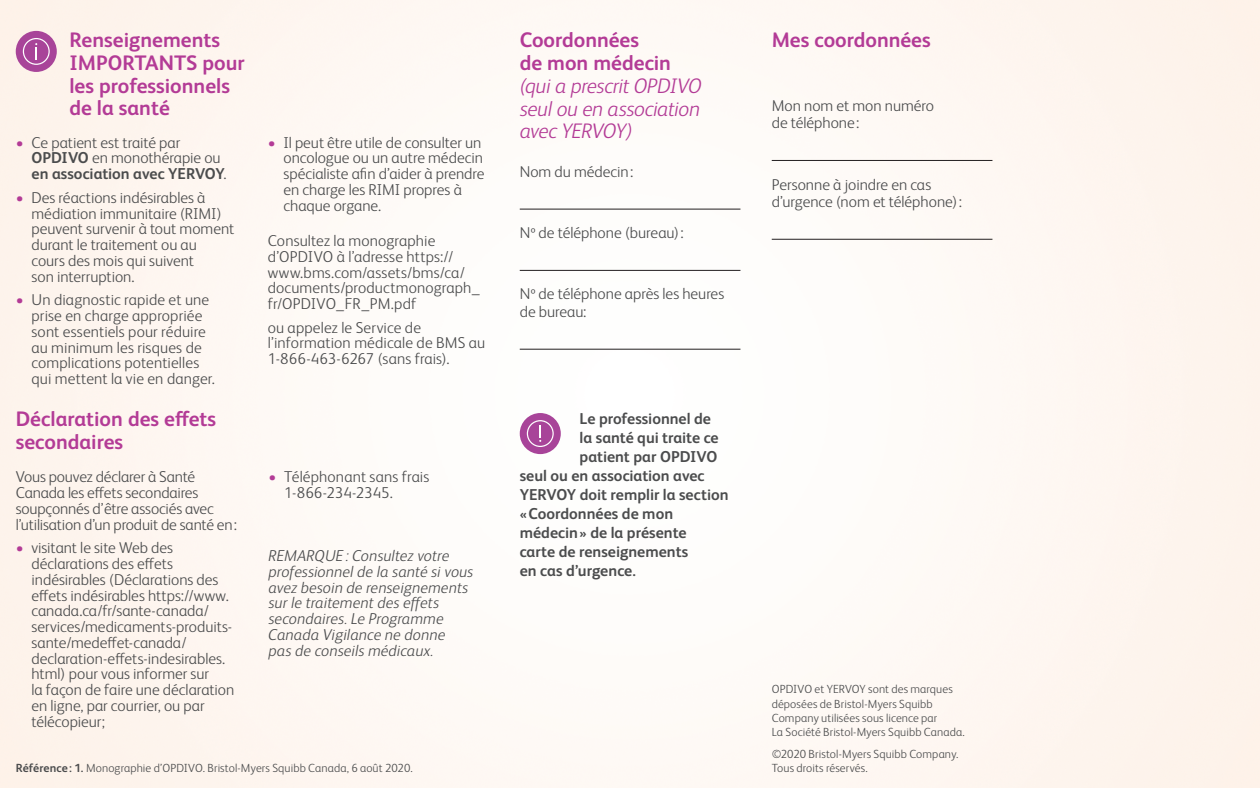
<style>
.page{position:relative;width:1260px;height:788px;background:#fff}
.page>*{position:absolute;margin:0;border:0;box-sizing:border-box;transform-origin:0 0}
.t1{font:700 21px/22.8px "BMS Humanity";color:#b33b96}
.t2{font:italic 300 21px/22.8px "BMS Humanity";letter-spacing:-.02em;color:#b33b96;text-align:justify}
.t3{font:300 15.75px/15.8px "BMS Humanity";color:#4b4c4d}
.t4{font:700 15.75px "BMS Humanity";color:#4b4c4d}
.t5{font:italic 300 15.75px/15.8px "BMS Humanity";letter-spacing:.005em;color:#4b4c4d}
.t6{font:300 11.9px/14.2px "BMS Humanity";letter-spacing:.01em;color:#4b4c4d}
.s1{color:#b33b96}
.s2{font-weight:700}
</style>
<div class="page">
<hr style="left:520px;top:209px;width:220px;height:1px;background:#231f20">
<hr style="left:520px;top:270px;width:220px;height:1px;background:#231f20">
<hr style="left:520px;top:349px;width:220px;height:1px;background:#231f20">
<hr style="left:772px;top:160px;width:220px;height:1px;background:#231f20">
<hr style="left:772px;top:239px;width:220px;height:1px;background:#231f20">
<div style="left:16px;top:31px;width:41px;height:41px;background:#a84499;border-radius:50%"></div>
<svg style="left:23px;top:38px;width:27px;height:27px"></svg>
<div style="left:520px;top:413px;width:41px;height:41px;background:#a84499;border-radius:50%"></div>
<svg style="left:527px;top:420px;width:27px;height:27px"></svg>
<h1 class="t1" style="left:69px;top:27px;width:177px">Renseignements<br>IMPORTANTS pour les professionnels de la santé</h1>
<p class="t3" style="left:31px;top:133px;width:197px;text-indent:-16px"><span class="s1">•</span> Ce patient est traité par<br><span class="s2">OPDIVO</span> en monothérapie ou <span class="s2">en association avec YERVOY</span>.</p>
<p class="t3" style="left:32px;top:188px;width:204px;text-indent:-16px"><span class="s1">•</span> Des réactions indésirables à médiation immunitaire (RIMI) peuvent survenir à tout moment durant le traitement ou au<br>cours des mois qui suivent<br>son interruption.</p>
<p class="t3" style="left:32px;top:291px;width:185px;text-indent:-16px"><span class="s1">•</span> Un diagnostic rapide et une prise en charge appropriée sont essentiels pour réduire au minimum les risques de complications potentielles qui mettent la vie en danger.</p>
<h1 class="t1" style="left:16px;top:406px;width:202px">Déclaration des effets secondaires</h1>
<p class="t3" style="left:16px;top:468px;width:223px">Vous pouvez déclarer à Santé Canada les effets secondaires soupçonnés d’être associés avec l’utilisation d’un produit de santé en :</p>
<p class="t3" style="left:32px;top:539px;width:204px;text-indent:-16px"><span class="s1">•</span> visitant le site Web des déclarations des effets indésirables (Déclarations des effets indésirables https://www. canada.ca/fr/sante-canada/ services/medicaments-produits&shy;sante/medeffet-canada/ declaration-effets-indesirables. html) pour vous informer sur<br>la façon de faire une déclaration en ligne, par courrier, ou par télécopieur;</p>
<p class="t3" style="left:284px;top:133px;width:203px;text-indent:-16px"><span class="s1">•</span> Il peut être utile de consulter un oncologue ou un autre médecin spécialiste afin d’aider à prendre en charge les RIMI propres à chaque organe.</p>
<p class="t3" style="left:268px;top:232px;width:214px">Consultez la monographie d’OPDIVO à l’adresse https:// www.bms.com/assets/bms/ca/ documents/productmonograph_ fr/OPDIVO_FR_PM.pdf</p>
<p class="t3" style="left:268px;top:318px;width:219px">ou appelez le Service de l’information médicale de BMS au<br>1-866-463-6267 (sans frais).</p>
<p class="t3" style="left:284px;top:468px;width:147px;text-indent:-16px"><span class="s1">•</span> Téléphonant sans frais<br>1-866-234-2345.</p>
<p class="t5" style="left:269px;top:547px;width:206px">REMARQUE : Consultez votre professionnel de la santé si vous avez besoin de renseignements sur le traitement des effets secondaires. Le Programme<br>Canada Vigilance ne donne<br>pas de conseils médicaux.</p>
<p class="t6" style="left:16px;top:760px;width:398px"><span class="s2">Référence : 1.</span> Monographie d’OPDIVO. Bristol-Myers Squibb Canada, 6 août 2020.</p>
<h1 class="t1" style="left:520px;top:28px;width:153px">Coordonnées<br>de mon médecin</h1>
<h1 class="t2" style="left:520px;top:73px;width:184px">(qui a prescrit OPDIVO seul ou en association avec YERVOY)</h1>
<p class="t3" style="left:520px;top:163px;width:115px">Nom du médecin :</p>
<p class="t3" style="left:520px;top:224px;width:166px">Nº de téléphone (bureau) :</p>
<p class="t3" style="left:520px;top:284px;width:206px;line-height:17.5px">Nº de téléphone après les heures de bureau:</p>
<p class="t4" style="left:580px;top:408px;width:133px">Le professionnel de</p>
<p class="t4" style="left:580px;top:427px;width:141px">la santé qui traite ce</p>
<p class="t4" style="left:580px;top:445px;width:139px">patient par OPDIVO</p>
<p class="t4" style="left:520px;top:464px;width:186px">seul ou en association avec</p>
<p class="t4" style="left:520px;top:483px;width:210px">YERVOY doit remplir la section</p>
<p class="t4" style="left:520px;top:502px;width:155px">« Coordonnées de mon</p>
<p class="t4" style="left:520px;top:521px;width:168px">médecin » de la présente</p>
<p class="t4" style="left:520px;top:540px;width:170px">carte de renseignements</p>
<p class="t4" style="left:520px;top:559px;width:118px">en cas d’urgence.</p>
<h1 class="t1" style="left:772px;top:28px;width:161px">Mes coordonnées</h1>
<p class="t3" style="left:772px;top:96px;width:164px;line-height:17.5px">Mon nom et mon numéro de téléphone :</p>
<p class="t3" style="left:772px;top:174px;width:192px;line-height:17.5px">Personne à joindre en cas d’urgence (nom et téléphone) :</p>
<p class="t6" style="left:772px;top:681px;width:195px">OPDIVO et YERVOY sont des marques déposées de Bristol-Myers Squibb Company utilisées sous licence par<br>La Société Bristol-Myers Squibb Canada.</p>
<p class="t6" style="left:772px;top:746px;width:188px">©2020 Bristol-Myers Squibb Company.<br>Tous droits réservés.</p>
</div>
